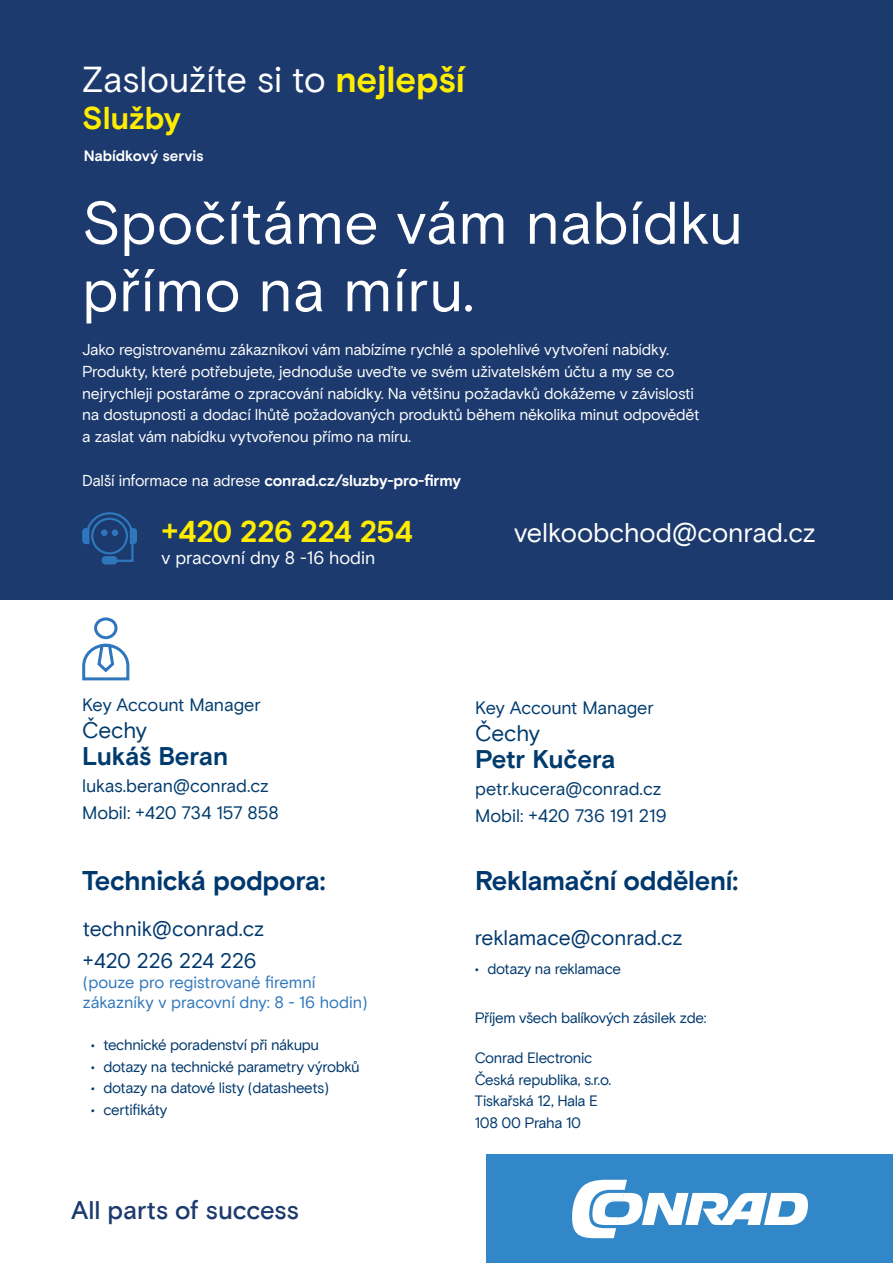
<style>
.page{position:relative;width:893px;height:1263px;background:#fff}
.page>*{position:absolute;margin:0;border:0;box-sizing:border-box;transform-origin:0 0}
.t1{font:60px/67.5px "Conrad Basis";letter-spacing:.005em;color:#fff}
.t2{font:36px "Conrad Basis";color:#fff}
.t3{font:700 31.5px "Conrad Basis";color:#ffed00}
.t4{font:700 30px "Conrad Basis";letter-spacing:-.02em;color:#ffed00}
.t5{font:700 27px "Conrad Basis";letter-spacing:-.01em;color:#00386d}
.t6{font:27px "Conrad Basis";color:#fff}
.t7{font:700 25.5px "Conrad Basis";letter-spacing:-.01em;color:#003b6e}
.t8{font:500 25.5px "Conrad Basis";letter-spacing:-.01em;color:#1c3a6d}
.t9{font:22.5px "Conrad Basis";letter-spacing:-.015em;color:#003b6e}
.t10{font:21px/32.4px "Conrad Basis";letter-spacing:-.005em;color:#00386d}
.t11{font:18px/27px "Conrad Basis";letter-spacing:-.005em;color:#003b6e}
.t12{font:18px "Conrad Basis";letter-spacing:-.005em;color:#fff}
.t13{font:16.5px/19.8px "Conrad Basis";letter-spacing:-.005em;color:#2f78bd}
.t14{font:15.75px/21.9px "Conrad Basis";letter-spacing:-.015em;color:#fff}
.t15{font:700 15.75px "Conrad Basis";letter-spacing:-.015em;color:#fff}
.t16{font:15px/21.6px "Conrad Basis";letter-spacing:-.025em;color:#00386d}
.t17{font:700 15px "Conrad Basis";color:#fff}
.s1{font-weight:700;color:#ffed00}
.s2{font-weight:400}
</style>
<div class="page">
<div style="left:0;top:0;width:893px;height:600px;background:#1c3a6d"></div>
<svg style="left:82px;top:617px;width:48px;height:64px"></svg>
<div style="left:102px;top:556px;width:16px;height:8px;border:2px solid #2f77bc;border-radius:3px"></div>
<svg style="left:82px;top:512px;width:55px;height:51px"></svg>
<div style="left:112px;top:529px;width:6px;height:7px;border:2px solid #2f77bc;border-radius:50%"></div>
<div style="left:487px;top:1155px;width:406px;height:108px;background:#3287c8"></div>
<svg style="left:572px;top:1180px;width:236px;height:58px"></svg>
<h2 class="t2" style="left:82px;top:58px;width:384px">Zasloužíte si to <span class="s1">nejlepší</span></h2>
<h3 class="t3" style="left:82px;top:100px;width:100px">Služby</h3>
<p class="t17" style="left:84px;top:147px;width:121px">Nabídkový servis</p>
<h1 class="t1" style="left:82px;top:190px;width:662px">Spočítáme vám nabídku přímo na míru.</h1>
<p class="t14" style="left:82px;top:338px;width:619px">Jako registrovanému zákazníkovi vám nabízíme rychlé a spolehlivé vytvoření nabídky.<br>Produkty, které potřebujete, jednoduše uveďte ve svém uživatelském účtu a my se co nejrychleji postaráme o zpracování nabídky. Na většinu požadavků dokážeme v závislosti na dostupnosti a dodací lhůtě požadovaných produktů během několika minut odpovědět a zaslat vám nabídku vytvořenou přímo na míru.</p>
<p class="t15" style="left:82px;top:472px;width:380px"><span class="s2">Další informace na adrese</span> conrad.cz/sluzby-pro-firmy</p>
<h3 class="t4" style="left:162px;top:514px;width:253px">+420 226 224 254</h3>
<h3 class="t6" style="left:514px;top:517px;width:303px">velkoobchod@conrad.cz</h3>
<p class="t12" style="left:162px;top:547px;width:215px">v pracovní dny 8 -16 hodin</p>
<p class="t11" style="left:82px;top:692px;width:180px">Key Account Manager</p>
<h3 class="t9" style="left:82px;top:717px;width:66px">Čechy</h3>
<h3 class="t7" style="left:82px;top:741px;width:147px">Lukáš Beran</h3>
<p class="t11" style="left:82px;top:773px;width:198px">lukas.beran@conrad.cz<br>Mobil: +420 734 157 858</p>
<p class="t11" style="left:475px;top:694px;width:180px">Key Account Manager</p>
<h3 class="t9" style="left:475px;top:719px;width:66px">Čechy</h3>
<h3 class="t7" style="left:475px;top:744px;width:142px">Petr Kučera</h3>
<p class="t11" style="left:475px;top:775px;width:193px">petr.kucera@conrad.cz<br>Mobil: +420 736 191 219</p>
<h3 class="t5" style="left:82px;top:864px;width:245px">Technická podpora:</h3>
<h3 class="t5" style="left:475px;top:864px;width:264px">Reklamační oddělení:</h3>
<h3 class="t10" style="left:83px;top:913px;width:183px">technik@conrad.cz +420 226 224 226</h3>
<p class="t13" style="left:83px;top:973px;width:286px">(pouze pro registrované firemní zákazníky v pracovní dny: 8 - 16 hodin)</p>
<p class="t16" style="left:91px;top:1034px;width:230px">• technické poradenství při nákupu</p>
<p class="t16" style="left:91px;top:1056px;width:271px">• dotazy na technické parametry výrobků</p>
<p class="t16" style="left:91px;top:1077px;width:240px">• dotazy na datové listy (datasheets)</p>
<p class="t16" style="left:91px;top:1099px;width:78px">• certifikáty</p>
<h3 class="t8" style="left:71px;top:1195px;width:229px">All parts of success</h3>
<h3 class="t10" style="left:475px;top:922px;width:210px">reklamace@conrad.cz</h3>
<p class="t16" style="left:475px;top:958px;width:148px">• dotazy na reklamace</p>
<p class="t16" style="left:475px;top:1007px;width:233px">Příjem všech balíkových zásilek zde:</p>
<p class="t16" style="left:475px;top:1047px;width:138px">Conrad Electronic<br>Česká republika, s.r.o.<br>Tiskařská 12, Hala E<br>108 00 Praha 10</p>
</div>
